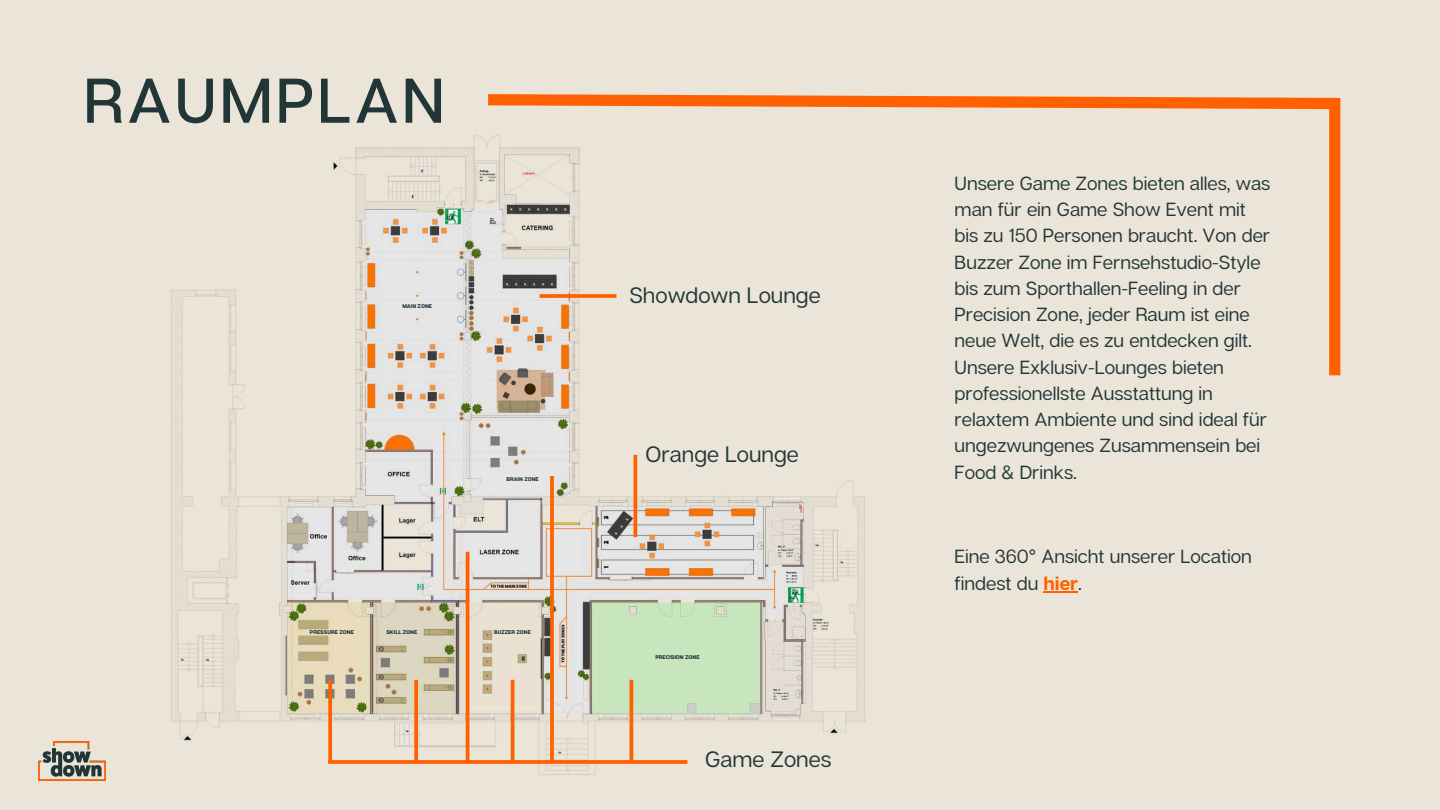
<style>
.page{position:relative;width:1440px;height:810px;background:#ebe4d9}
.page>*{position:absolute;margin:0;border:0;box-sizing:border-box;transform-origin:0 0}
.t1{font:500 63px "Articulat CF";letter-spacing:.055em;color:#223637}
.t2{font:22.2px "Articulat CF";color:#223637}
.t3{font:19px/26.2px "Articulat CF";color:#223637}
.t4{font:800 5.4px "Articulat CF";color:#223637}
.s1{font-weight:700;color:#ff6100}
</style>
<div class="page">
<img style="left:171px;top:135px;width:694px;height:640px">
<svg style="left:328px;top:760px;width:359px;height:4px"></svg>
<svg style="left:539px;top:294px;width:78px;height:4px"></svg>
<hr style="left:634px;top:455px;width:3px;height:82px;background:#ff6100">
<hr style="left:630px;top:680px;width:3px;height:82px;background:#ff6100">
<hr style="left:511px;top:680px;width:3px;height:82px;background:#ff6100">
<svg style="left:550px;top:476px;width:4px;height:286px"></svg>
<hr style="left:466px;top:552px;width:3px;height:210px;background:#ff6100">
<svg style="left:414px;top:680px;width:4px;height:82px"></svg>
<svg style="left:328px;top:680px;width:4px;height:82px"></svg>
<img style="left:39px;top:742px;width:67px;height:38px">
<svg style="left:488px;top:94px;width:853px;height:21px"></svg>
<div style="left:1329px;top:98px;width:11px;height:277px;background:#ff6100"></div>
<hr style="left:1044px;top:591px;width:34px;height:2px;background:#ff6100">
<h1 class="t1" style="left:84px;top:61px;width:362px">RAUMPLAN</h1>
<p class="t4" style="left:402px;top:303px;width:31px">MAIN ZONE</p>
<p class="t4" style="left:506px;top:476px;width:34px">BRAIN ZONE</p>
<p class="t4" style="left:310px;top:629px;width:45px">PRESSURE ZONE</p>
<p class="t4" style="left:386px;top:629px;width:32px">SKILL ZONE</p>
<p class="t4" style="left:494px;top:629px;width:38px">BUZZER ZONE</p>
<p class="t2" style="left:629px;top:281px;width:193px">Showdown Lounge</p>
<p class="t2" style="left:646px;top:440px;width:155px">Orange Lounge</p>
<p class="t4" style="left:655px;top:654px;width:46px">PRECISION ZONE</p>
<p class="t2" style="left:705px;top:745px;width:128px">Game Zones</p>
<p class="t3" style="left:955px;top:170px;width:317px">Unsere Game Zones bieten alles, was man für ein Game Show Event mit bis zu 150 Personen braucht. Von der<br>Buzzer Zone im Fernsehstudio-Style bis zum Sporthallen-Feeling in der<br>Precision Zone, jeder Raum ist eine neue Welt, die es zu entdecken gilt.<br>Unsere Exklusiv-Lounges bieten professionellste Ausstattung in relaxtem Ambiente und sind ideal für ungezwungenes Zusammensein bei<br>Food &amp; Drinks.</p>
<p class="t3" style="left:955px;top:543px;width:299px">Eine 360° Ansicht unserer Location findest du <span class="s1">hier</span>.</p>
</div>
